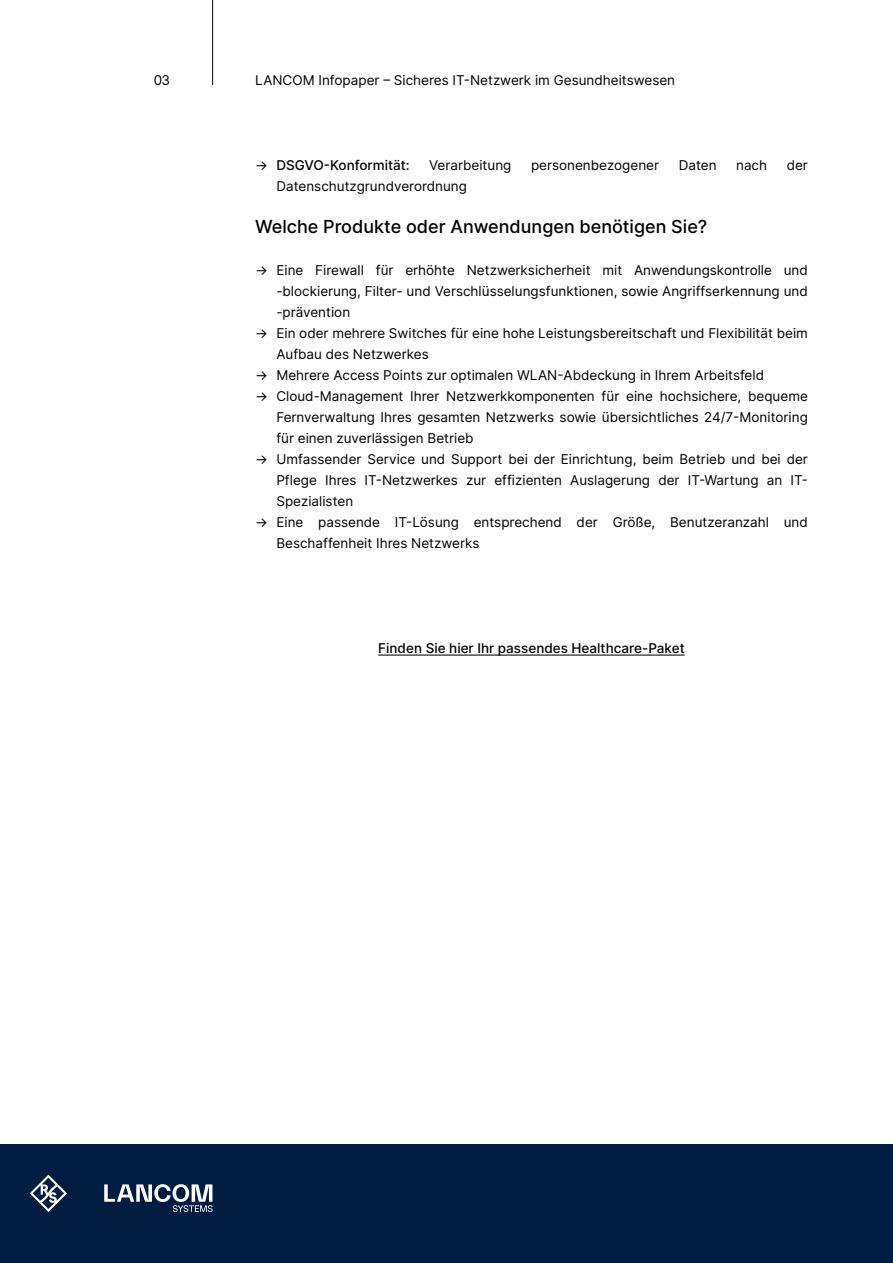
<style>
.page{position:relative;width:893px;height:1263px;background:#fff}
.page>*{position:absolute;margin:0;border:0;box-sizing:border-box;transform-origin:0 0}
.t1{font:500 18px "Inter";color:#000}
.t2{font:13.5px/21px "Inter";color:#000;text-align:justify}
.t3{font:500 13.5px "Inter";color:#000}
.s1{font-weight:400}
</style>
<div class="page">
<hr style="left:212px;top:0;width:1px;height:85px;background:#000">
<div style="left:0;top:1144px;width:893px;height:119px;background:#001d41"></div>
<svg style="left:30px;top:1175px;width:37px;height:37px"></svg>
<svg style="left:104px;top:1184px;width:109px;height:28px"></svg>
<hr style="left:378px;top:654px;width:307px;height:2px;background:#000">
<p class="t2" style="left:154px;top:69px;width:18px">03</p>
<p class="t2" style="left:255px;top:69px;width:421px">LANCOM Infopaper – Sicheres IT-Netzwerk im Gesundheitswesen</p>
<p class="t3" style="left:255px;top:155px;width:156px"><span class="s1">→</span> DSGVO-Konformität:</p>
<p class="t2" style="left:429px;top:154px;width:84px">Verarbeitung</p>
<p class="t2" style="left:531px;top:154px;width:130px">personenbezogener</p>
<p class="t2" style="left:679px;top:154px;width:39px">Daten</p>
<p class="t2" style="left:736px;top:154px;width:33px">nach</p>
<p class="t2" style="left:787px;top:154px;width:23px">der</p>
<p class="t2" style="left:276px;top:175px;width:192px">Datenschutzgrundverordnung</p>
<h1 class="t1" style="left:255px;top:213px;width:454px">Welche Produkte oder Anwendungen benötigen Sie?</h1>
<p class="t2" style="left:276px;top:259px;width:533px;text-indent:-21px">→ Eine Firewall für erhöhte Netzwerksicherheit mit Anwendungskontrolle und -blockierung, Filter- und Verschlüsselungsfunktionen, sowie Angriffserkennung und -prävention</p>
<p class="t2" style="left:276px;top:322px;width:533px;text-indent:-21px">→ Ein oder mehrere Switches für eine hohe Leistungsbereitschaft und Flexibilität beim<br>Aufbau des Netzwerkes</p>
<p class="t2" style="left:255px;top:364px;width:510px">→ Mehrere Access Points zur optimalen WLAN-Abdeckung in Ihrem Arbeitsfeld</p>
<p class="t2" style="left:276px;top:385px;width:533px;text-indent:-21px">→ Cloud-Management Ihrer Netzwerkkomponenten für eine hochsichere, bequeme Fernverwaltung Ihres gesamten Netzwerks sowie übersichtliches 24/7-Monitoring für einen zuverlässigen Betrieb</p>
<p class="t2" style="left:276px;top:448px;width:533px;text-indent:-21px">→ Umfassender Service und Support bei der Einrichtung, beim Betrieb und bei der Pflege Ihres IT-Netzwerkes zur effizienten Auslagerung der IT-Wartung an IT-Spezialisten</p>
<p class="t2" style="left:276px;top:511px;width:533px;text-indent:-21px">→ Eine passende IT-Lösung entsprechend der Größe, Benutzeranzahl und<br>Beschaffenheit Ihres Netzwerks</p>
<p class="t3" style="left:378px;top:638px;width:308px">Finden Sie hier Ihr passendes Healthcare-Paket</p>
</div>
